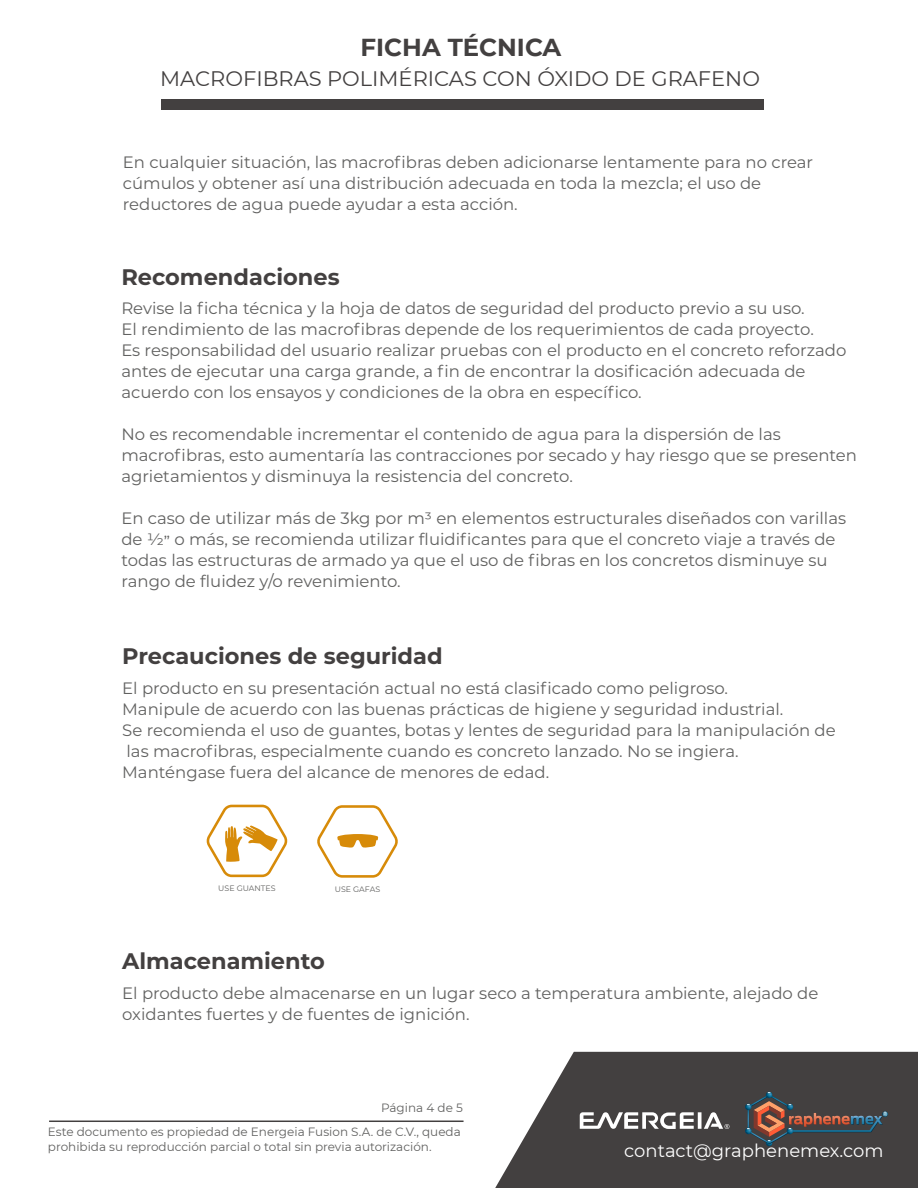
<style>
.page{position:relative;width:918px;height:1188px;background:#fff}
.page>*{position:absolute;margin:0;border:0;box-sizing:border-box;transform-origin:0 0}
.t1{font:700 24.45px "Montserrat";color:#434040}
.t2{font:700 22.5px "Montserrat";color:#434040}
.t3{font:21px "Montserrat";color:#434040}
.t4{font:18px "Montserrat";color:#fff}
.t5{font:16.5px/21px "Montserrat";color:#616160}
.t6{font:12px/14.4px "Montserrat";color:#616160}
.t7{font:7.95px "Montserrat";color:#616160}
</style>
<div class="page">
<hr style="left:49px;top:1121px;width:415px;height:1px;background:#434040">
<svg style="left:495px;top:1052px;width:423px;height:136px;background:#585555"></svg>
<svg style="left:745px;top:1092px;width:143px;height:54px;background:#534948"></svg>
<svg style="left:580px;top:1112px;width:149px;height:17px"></svg>
<svg style="left:206px;top:805px;width:82px;height:72px"></svg>
<svg style="left:317px;top:805px;width:81px;height:73px"></svg>
<div style="left:161px;top:100px;width:603px;height:10px;background:#434040"></div>
<h1 class="t1" style="left:361px;top:30px;width:202px">FICHA TÉCNICA</h1>
<p class="t3" style="left:160px;top:64px;width:601px">MACROFIBRAS POLIMÉRICAS CON ÓXIDO DE GRAFENO</p>
<p class="t5" style="left:123px;top:151px;width:692px">En cualquier situación, las macrofibras deben adicionarse lentamente para no crear cúmulos y obtener así una distribución adecuada en toda la mezcla; el uso de reductores de agua puede ayudar a esta acción.</p>
<h2 class="t2" style="left:121px;top:260px;width:220px">Recomendaciones</h2>
<p class="t5" style="left:121px;top:298px;width:727px">Revise la ficha técnica y la hoja de datos de seguridad del producto previo a su uso.<br>El rendimiento de las macrofibras depende de los requerimientos de cada proyecto.<br>Es responsabilidad del usuario realizar pruebas con el producto en el concreto reforzado antes de ejecutar una carga grande, a fin de encontrar la dosificación adecuada de acuerdo con los ensayos y condiciones de la obra en específico.</p>
<p class="t5" style="left:121px;top:424px;width:737px">No es recomendable incrementar el contenido de agua para la dispersión de las macrofibras, esto aumentaría las contracciones por secado y hay riesgo que se presenten agrietamientos y disminuya la resistencia del concreto.</p>
<p class="t5" style="left:121px;top:508px;width:726px">En caso de utilizar más de 3kg por m3 en elementos estructurales diseñados con varillas de 1⁄2” o más, se recomienda utilizar fluidificantes para que el concreto viaje a través de todas las estructuras de armado ya que el uso de fibras en los concretos disminuye su rango de fluidez y/o revenimiento.</p>
<h2 class="t2" style="left:122px;top:639px;width:322px">Precauciones de seguridad</h2>
<p class="t5" style="left:122px;top:677px;width:715px">El producto en su presentación actual no está clasificado como peligroso.<br>Manipule de acuerdo con las buenas prácticas de higiene y seguridad industrial.<br>Se recomienda el uso de guantes, botas y lentes de seguridad para la manipulación de las macrofibras, especialmente cuando es concreto lanzado. No se ingiera.<br>Manténgase fuera del alcance de menores de edad.</p>
<p class="t7" style="left:218px;top:883px;width:59px">USE GUANTES</p>
<p class="t7" style="left:335px;top:884px;width:47px">USE GAFAS</p>
<h2 class="t2" style="left:122px;top:944px;width:204px">Almacenamiento</h2>
<p class="t5" style="left:122px;top:982px;width:698px">El producto debe almacenarse en un lugar seco a temperatura ambiente, alejado de oxidantes fuertes y de fuentes de ignición.</p>
<p class="t6" style="left:381px;top:1101px;width:83px">Página 4 de 5</p>
<p class="t6" style="left:48px;top:1124px;width:414px">Este documento es propiedad de Energeia Fusion S.A. de C.V., queda prohibida su reproducción parcial o total sin previa autorización.</p>
<p class="t4" style="left:624px;top:1139px;width:261px">contact@graphenemex.com</p>
</div>
